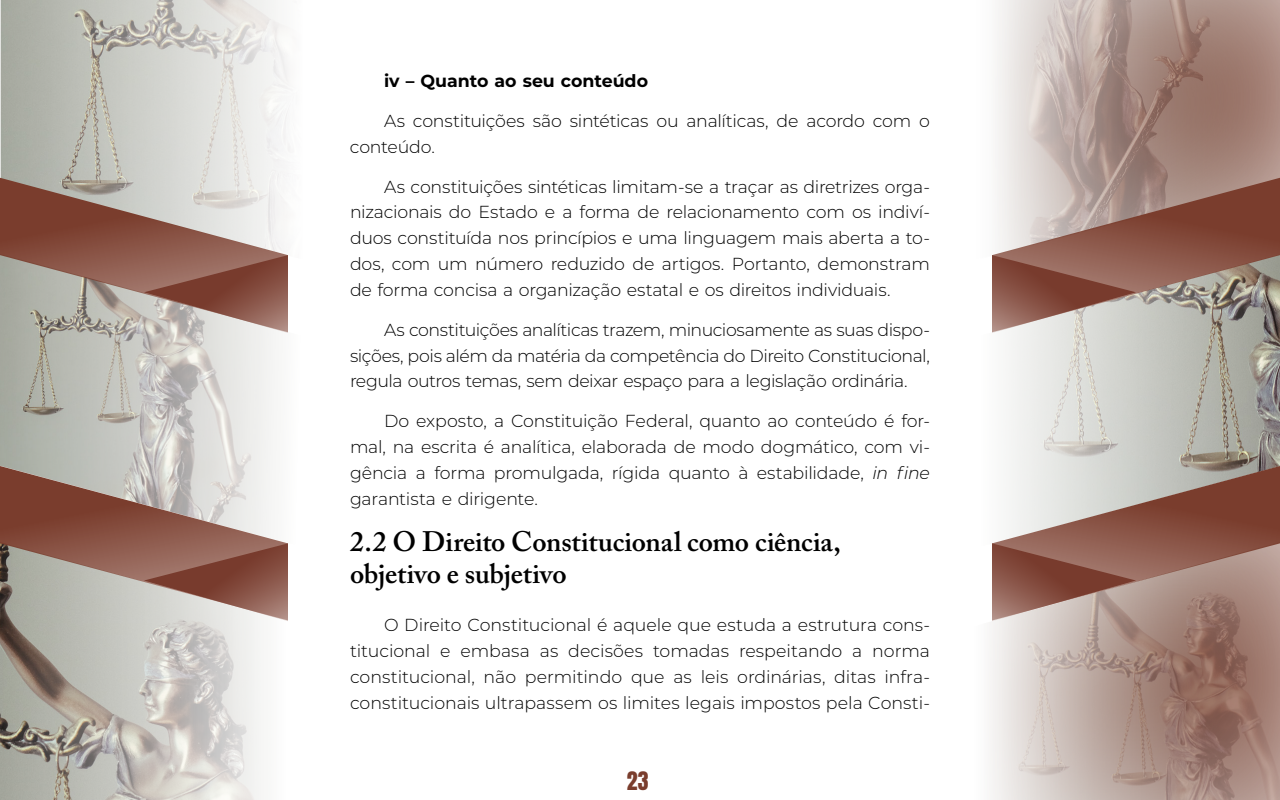
<style>
.page{position:relative;width:1280px;height:800px;background:#fff}
.page>*{position:absolute;margin:0;border:0;box-sizing:border-box;transform-origin:0 0}
.t1{font:600 28px/32px "Adobe Caslon Pro";letter-spacing:-.01em;color:#000}
.t2{font:21.8px "Anton";color:#7a3d2d}
.t3{font:300 17.4px/25.8px "Montserrat";letter-spacing:-.015em;color:#000;text-align:justify}
.t4{font:700 17.4px "Montserrat";letter-spacing:-.005em;color:#000}
.s1{font-style:italic}
</style>
<div class="page">
<img style="left:1px;top:0;width:288px;height:141px">
<img style="left:0;top:141px;width:290px;height:206px">
<img style="left:0;top:347px;width:276px;height:453px">
<img style="left:1008px;top:332px;width:272px;height:96px">
<img style="left:1008px;top:428px;width:272px;height:38px">
<div style="left:967px;top:0;width:313px;height:261px;background:#fff;opacity:.75"></div>
<div style="left:965px;top:535px;width:315px;height:265px;background:#fff;opacity:.75"></div>
<svg style="left:0;top:178px;width:288px;height:154px;background:#a99188"></svg>
<svg style="left:144px;top:255px;width:144px;height:78px;background:#9d756b"></svg>
<svg style="left:0;top:466px;width:287px;height:154px;background:#aa9389"></svg>
<svg style="left:144px;top:543px;width:144px;height:78px;background:#a0796e"></svg>
<svg style="left:992px;top:178px;width:288px;height:154px;background:#a2857b"></svg>
<svg style="left:992px;top:255px;width:144px;height:78px;background:#9f786e"></svg>
<svg style="left:992px;top:466px;width:288px;height:154px;background:#ab8e84"></svg>
<svg style="left:992px;top:543px;width:144px;height:78px;background:#9a6f64"></svg>
<p class="t4" style="left:384px;top:68px;width:266px">iv – Quanto ao seu conteúdo</p>
<p class="t3" style="left:350px;top:107px;width:582px;text-indent:34px">As constituições são sintéticas ou analíticas, de acordo com o conteúdo.</p>
<p class="t3" style="left:350px;top:173px;width:582px;text-indent:34px">As constituições sintéticas limitam-se a traçar as diretrizes orga&shy;nizacionais do Estado e a forma de relacionamento com os indiví&shy;duos constituída nos princípios e uma linguagem mais aberta a to&shy;dos, com um número reduzido de artigos. Portanto, demonstram de forma concisa a organização estatal e os direitos individuais.</p>
<p class="t3" style="left:350px;top:316px;width:582px;text-indent:34px">As constituições analíticas trazem, minuciosamente as suas dispo&shy;sições, pois além da matéria da competência do Direito Constitucional, regula outros temas, sem deixar espaço para a legislação ordinária.</p>
<p class="t3" style="left:350px;top:408px;width:582px;text-indent:34px">Do exposto, a Constituição Federal, quanto ao conteúdo é for&shy;mal, na escrita é analítica, elaborada de modo dogmático, com vi&shy;gência a forma promulgada, rígida quanto à estabilidade, <span class="s1">in fine </span>garantista e dirigente.</p>
<h1 class="t1" style="left:350px;top:525px;width:492px">2.2 O Direito Constitucional como ciência, objetivo e subjetivo</h1>
<p class="t3" style="left:350px;top:612px;width:582px;text-indent:34px">O Direito Constitucional é aquele que estuda a estrutura cons&shy;titucional e embasa as decisões tomadas respeitando a norma constitucional, não permitindo que as leis ordinárias, ditas infra&shy;constitucionais ultrapassem os limites legais impostos pela Consti-</p>
<p class="t2" style="left:627px;top:770px;width:23px">23</p>
</div>
